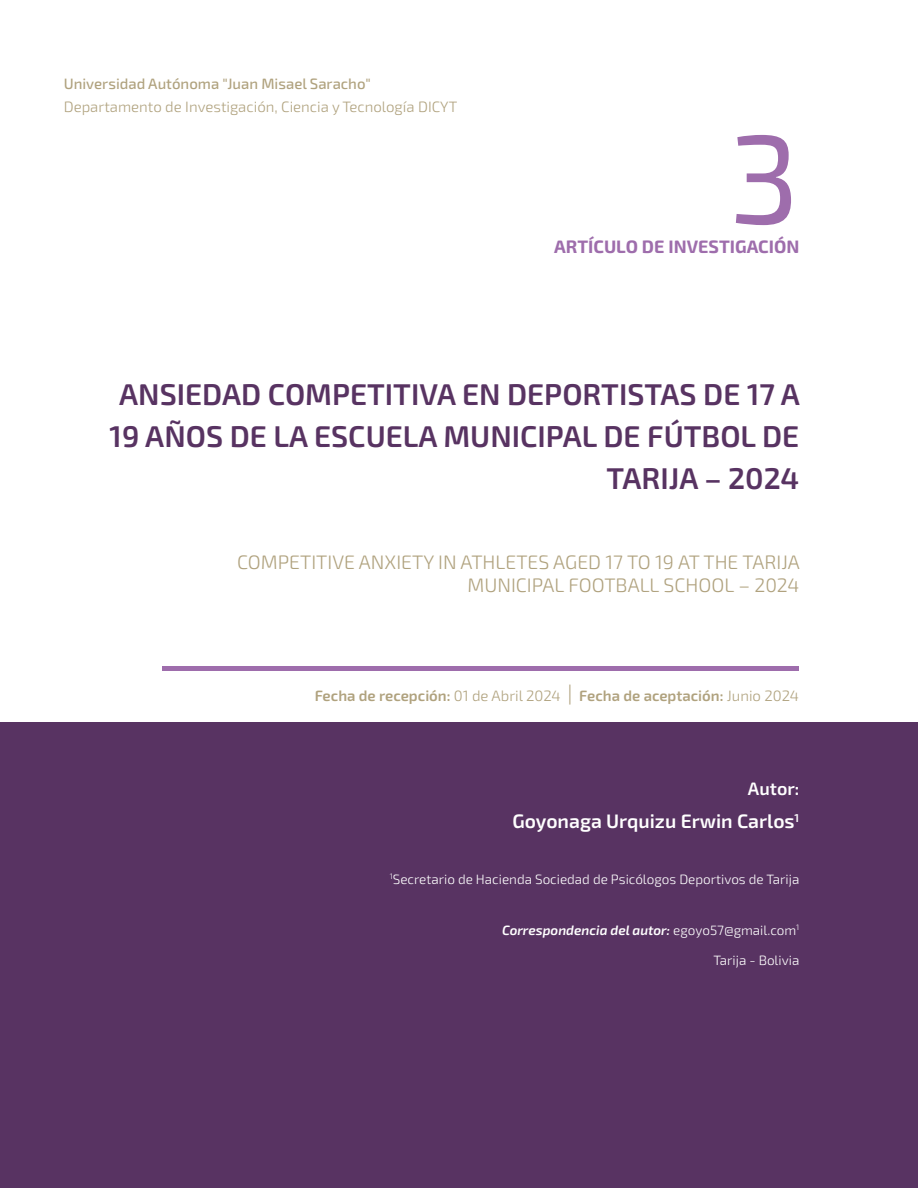
<style>
.page{position:relative;width:918px;height:1188px;background:#fff}
.page>*{position:absolute;margin:0;border:0;box-sizing:border-box;transform-origin:0 0}
.t1{font:126px "Exo 2";color:#9e6dac}
.t2{font:600 30px/42px "Exo 2";color:#583362;text-align:right}
.t3{font:300 19.5px/23.4px "Exo 2";color:#b0a27e;text-align:right}
.t4{font:600 19.5px "Exo 2";color:#fff}
.t5{font:700 18px "Exo 2";color:#9e6dac}
.t6{font:600 18px "Exo 2";color:#fff}
.t7{font:600 15px "Exo 2";color:#b0a27e}
.t8{font:300 15px "Exo 2";color:#b0a27e}
.t9{font:500 15px "Exo 2";color:#b0a27e}
.t10{font:300 13.5px "Exo 2";color:#fff}
.t11{font:italic 600 13.5px "Exo 2";color:#fff}
.s1{font-weight:300}
.s2{font-weight:300;font-size:21px}
.s3{font-weight:300;font-style:normal}
</style>
<div class="page">
<div style="left:0;top:723px;width:918px;height:465px;background:#583362"></div>
<div style="left:162px;top:666px;width:637px;height:5px;background:#9e6dac"></div>
<p class="t9" style="left:64px;top:75px;width:308px">Universidad Autónoma "Juan Misael Saracho"</p>
<p class="t8" style="left:64px;top:98px;width:395px">Departamento de Investigación, Ciencia y Tecnología DICYT</p>
<h1 class="t1" style="left:729px;top:106px;width:72px">3</h1>
<p class="t5" style="left:554px;top:236px;width:247px">ARTÍCULO DE INVESTIGACIÓN</p>
<p class="t2" style="left:110px;top:374px;width:692px">ANSIEDAD COMPETITIVA EN DEPORTISTAS DE 17 A<br>19 AÑOS DE LA ESCUELA MUNICIPAL DE FÚTBOL DE<br>TARIJA – 2024</p>
<p class="t3" style="left:237px;top:550px;width:564px">COMPETITIVE ANXIETY IN ATHLETES AGED 17 TO 19 AT THE TARIJA<br>MUNICIPAL FOOTBALL SCHOOL – 2024</p>
<p class="t7" style="left:315px;top:687px;width:486px">Fecha de recepción: <span class="s1">01 de Abril 2024</span> <span class="s2">|</span> Fecha de aceptación: <span class="s1">Junio 2024</span></p>
<p class="t6" style="left:748px;top:778px;width:53px">Autor:</p>
<p class="t4" style="left:512px;top:810px;width:288px">Goyonaga Urquizu Erwin Carlos<sup>1</sup></p>
<p class="t10" style="left:390px;top:871px;width:411px"><sup>1</sup>Secretario de Hacienda Sociedad de Psicólogos Deportivos de Tarija</p>
<p class="t11" style="left:502px;top:922px;width:299px">Correspondencia del autor: <span class="s3">egoyo57@gmail.com</span><sup>1</sup></p>
<p class="t10" style="left:713px;top:952px;width:87px">Tarija - Bolivia</p>
</div>
